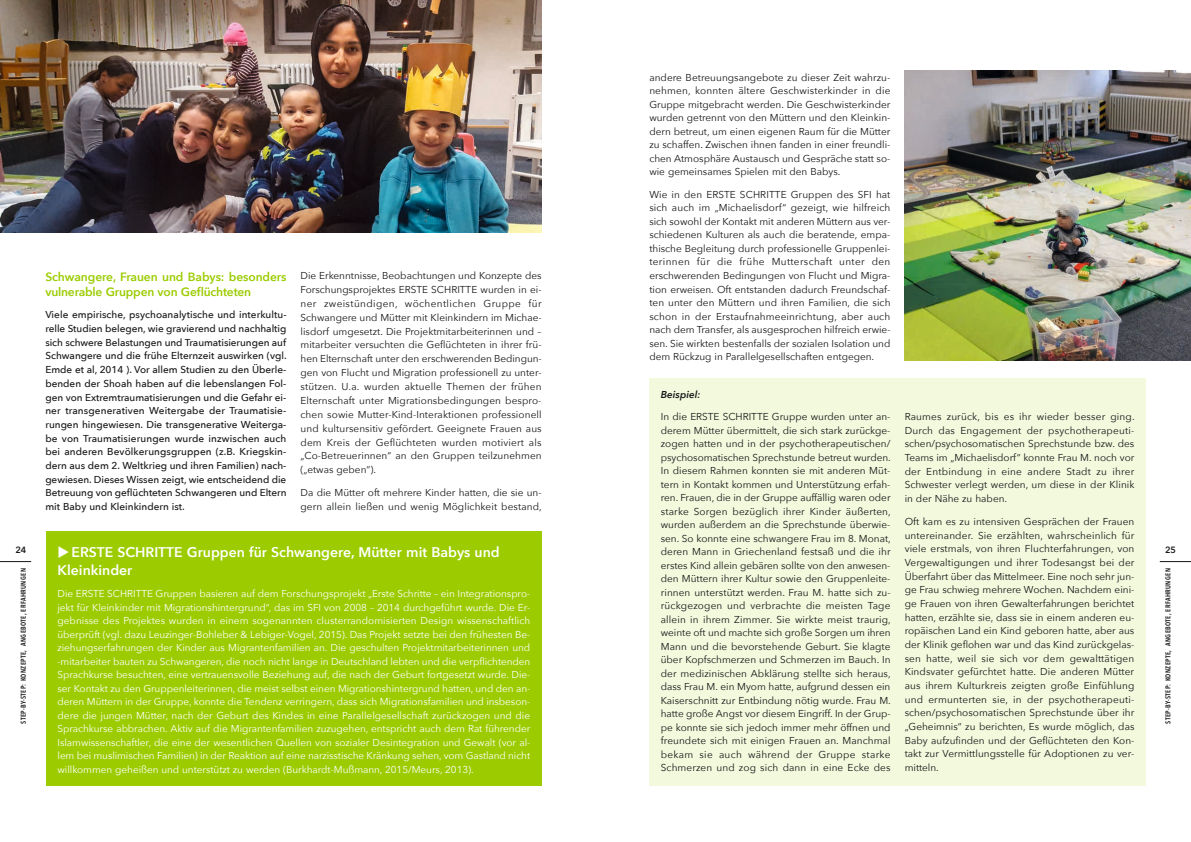
<style>
.page{position:relative;width:1191px;height:842px;background:#fff}
.page>*{position:absolute;margin:0;border:0;box-sizing:border-box;transform-origin:0 0}
.t1{font:600 14px/18px "Avenir Next";color:#fff}
.t2{font:600 12px/15.2px "Avenir Next";letter-spacing:-.015em;color:#9ccc00}
.t3{font:10px/13.5px "Avenir Next";letter-spacing:.005em;color:#151616;text-align:justify}
.t4{font:10px/13.5px "Avenir Next";letter-spacing:-.005em;color:#fff;text-align:justify}
.t5{font:500 10px/13.7px "Avenir Next";color:#151616;text-align:justify}
.t6{font:italic 600 10px "Avenir Next";color:#151616}
.t7{font:600 9px "Avenir Next LT Pro";color:#151616}
.t8{font:600 7px "Avenir Next Condensed";letter-spacing:.05em;color:#151616}
</style>
<div class="page">
<hr style="left:1159px;top:561px;width:32px;height:1px;background:#151616">
<hr style="left:0;top:561px;width:31px;height:1px;background:#151616">
<div style="left:649px;top:378px;width:496px;height:407px;background:#f2f9dd"></div>
<img style="left:0;top:0;width:541px;height:233px">
<img style="left:904px;top:71px;width:287px;height:289px">
<div style="left:46px;top:531px;width:495px;height:254px;background:#9ccc00"></div>
<p class="t7" style="left:15px;top:545px;width:12px">24</p>
<p class="t8" style="left:17px;top:724px;width:157px;rotate:-90deg">STEP-BY-STEP: Konzepte, Angebote, Erfahrungen</p>
<p class="t2" style="left:45px;top:268px;width:243px">Schwangere, Frauen und Babys: besonders vulnerable Gruppen von Geflüchteten</p>
<p class="t5" style="left:45px;top:308px;width:243px">Viele empirische, psychoanalytische und interkultu&shy;relle Studien belegen, wie gravierend und nachhaltig sich schwere Belastungen und Traumatisierungen auf Schwangere und die frühe Elternzeit auswirken (vgl.<br>Emde et al, 2014 ). Vor allem Studien zu den Überle&shy;benden der Shoah haben auf die lebenslangen Fol&shy;gen von Extremtraumatisierungen und die Gefahr ei&shy;ner transgenerativen Weitergabe der Traumatisie&shy;rungen hingewiesen. Die transgenerative Weiterga&shy;be von Traumatisierungen wurde inzwischen auch bei anderen Bevölkerungsgruppen (z.B. Kriegskin&shy;dern aus dem 2. Weltkrieg und ihren Familien) nach&shy;gewiesen. Dieses Wissen zeigt, wie entscheidend die Betreuung von geflüchteten Schwangeren und Eltern mit Baby und Kleinkindern ist.</p>
<p class="t3" style="left:300px;top:268px;width:243px;line-height:13.9px">Die Erkenntnisse, Beobachtungen und Konzepte des Forschungsprojektes ERSTE SCHRITTE wurden in ei&shy;ner zweistündigen, wöchentlichen Gruppe für Schwangere und Mütter mit Kleinkindern im Michae&shy;lisdorf umgesetzt. Die Projektmitarbeiterinnen und – mitarbeiter versuchten die Geflüchteten in ihrer frü&shy;hen Elternschaft unter den erschwerenden Bedingun&shy;gen von Flucht und Migration professionell zu unter&shy;stützen. U.a. wurden aktuelle Themen der frühen Elternschaft unter Migrationsbedingungen bespro&shy;chen sowie Mutter-Kind-Interaktionen professionell und kultursensitiv gefördert. Geeignete Frauen aus dem Kreis der Geflüchteten wurden motiviert als „Co-Betreuerinnen“ an den Gruppen teilzunehmen („etwas geben“).</p>
<p class="t3" style="left:300px;top:485px;width:243px;line-height:13.9px">Da die Mütter oft mehrere Kinder hatten, die sie un&shy;gern allein ließen und wenig Möglichkeit bestand,</p>
<h1 class="t1" style="left:57px;top:542px;width:444px">◆ERSTE SCHRITTE Gruppen für Schwangere, Mütter mit Babys und<br>Kleinkinder</h1>
<p class="t4" style="left:57px;top:586px;width:474px">Die ERSTE SCHRITTE Gruppen basieren auf dem Forschungsprojekt „Erste Schritte – ein Integrationspro&shy;jekt für Kleinkinder mit Migrationshintergrund“, das im SFI von 2008 – 2014 durchgeführt wurde. Die Er&shy;gebnisse des Projektes wurden in einem sogenannten clusterrandomisierten Design wissenschaftlich überprüft (vgl. dazu Leuzinger-Bohleber &amp; Lebiger-Vogel, 2015). Das Projekt setzte bei den frühesten Be&shy;ziehungserfahrungen der Kinder aus Migrantenfamilien an. Die geschulten Projektmitarbeiterinnen und -mitarbeiter bauten zu Schwangeren, die noch nicht lange in Deutschland lebten und die verpflichtenden Sprachkurse besuchten, eine vertrauensvolle Beziehung auf, die nach der Geburt fortgesetzt wurde. Die&shy;ser Kontakt zu den Gruppenleiterinnen, die meist selbst einen Migrationshintergrund hatten, und den an&shy;deren Müttern in der Gruppe, konnte die Tendenz verringern, dass sich Migrationsfamilien und insbeson&shy;dere die jungen Mütter, nach der Geburt des Kindes in eine Parallelgesellschaft zurückzogen und die Sprachkurse abbrachen. Aktiv auf die Migrantenfamilien zuzugehen, entspricht auch dem Rat führender Islamwissenschaftler, die eine der wesentlichen Quellen von sozialer Desintegration und Gewalt (vor al&shy;lem bei muslimischen Familien) in der Reaktion auf eine narzisstische Kränkung sehen, vom Gastland nicht willkommen geheißen und unterstützt zu werden (Burkhardt-Mußmann, 2015/Meurs, 2013).</p>
<p class="t3" style="left:649px;top:70px;width:243px">andere Betreuungsangebote zu dieser Zeit wahrzu&shy;nehmen, konnten ältere Geschwisterkinder in die Gruppe mitgebracht werden. Die Geschwisterkinder wurden getrennt von den Müttern und den Kleinkin&shy;dern betreut, um einen eigenen Raum für die Mütter zu schaffen. Zwischen ihnen fanden in einer freundli&shy;chen Atmosphäre Austausch und Gespräche statt so&shy;wie gemeinsames Spielen mit den Babys.</p>
<p class="t3" style="left:649px;top:187px;width:243px">Wie in den ERSTE SCHRITTE Gruppen des SFI hat sich auch im „Michaelisdorf“ gezeigt, wie hilfreich sich sowohl der Kontakt mit anderen Müttern aus ver&shy;schiedenen Kulturen als auch die beratende, empa&shy;thische Begleitung durch professionelle Gruppenlei&shy;terinnen für die frühe Mutterschaft unter den erschwerenden Bedingungen von Flucht und Migra&shy;tion erweisen. Oft entstanden dadurch Freundschaf&shy;ten unter den Müttern und ihren Familien, die sich schon in der Erstaufnahmeeinrichtung, aber auch nach dem Transfer, als ausgesprochen hilfreich erwie&shy;sen. Sie wirkten bestenfalls der sozialen Isolation und dem Rückzug in Parallelgesellschaften entgegen.</p>
<p class="t6" style="left:661px;top:385px;width:41px">Beispiel:</p>
<p class="t3" style="left:661px;top:409px;width:231px">In die ERSTE SCHRITTE Gruppe wurden unter an&shy;derem Mütter übermittelt, die sich stark zurückge&shy;zogen hatten und in der psychotherapeutischen/ psychosomatischen Sprechstunde betreut wurden.<br>In diesem Rahmen konnten sie mit anderen Müt&shy;tern in Kontakt kommen und Unterstützung erfah&shy;ren. Frauen, die in der Gruppe auffällig waren oder starke Sorgen bezüglich ihrer Kinder äußerten, wurden außerdem an die Sprechstunde überwie&shy;sen. So konnte eine schwangere Frau im 8. Monat, deren Mann in Griechenland festsaß und die ihr erstes Kind allein gebären sollte von den anwesen&shy;den Müttern ihrer Kultur sowie den Gruppenleite&shy;rinnen unterstützt werden. Frau M. hatte sich zu&shy;rückgezogen und verbrachte die meisten Tage allein in ihrem Zimmer. Sie wirkte meist traurig, weinte oft und machte sich große Sorgen um ihren Mann und die bevorstehende Geburt. Sie klagte über Kopfschmerzen und Schmerzen im Bauch. In der medizinischen Abklärung stellte sich heraus, dass Frau M. ein Myom hatte, aufgrund dessen ein Kaiserschnitt zur Entbindung nötig wurde. Frau M. hatte große Angst vor diesem Eingriff. In der Grup&shy;pe konnte sie sich jedoch immer mehr öffnen und freundete sich mit einigen Frauen an. Manchmal bekam sie auch während der Gruppe starke Schmerzen und zog sich dann in eine Ecke des</p>
<p class="t3" style="left:904px;top:409px;width:231px">Raumes zurück, bis es ihr wieder besser ging.<br>Durch das Engagement der psychotherapeuti&shy;schen/psychosomatischen Sprechstunde bzw. des Teams im „Michaelisdorf“ konnte Frau M. noch vor der Entbindung in eine andere Stadt zu ihrer Schwester verlegt werden, um diese in der Klinik in der Nähe zu haben.</p>
<p class="t3" style="left:904px;top:514px;width:231px">Oft kam es zu intensiven Gesprächen der Frauen untereinander. Sie erzählten, wahrscheinlich für viele erstmals, von ihren Fluchterfahrungen, von Vergewaltigungen und ihrer Todesangst bei der Überfahrt über das Mittelmeer. Eine noch sehr jun&shy;ge Frau schwieg mehrere Wochen. Nachdem eini&shy;ge Frauen von ihren Gewalterfahrungen berichtet hatten, erzählte sie, dass sie in einem anderen eu&shy;ropäischen Land ein Kind geboren hatte, aber aus der Klinik geflohen war und das Kind zurückgelas&shy;sen hatte, weil sie sich vor dem gewalttätigen Kindsvater gefürchtet hatte. Die anderen Mütter aus ihrem Kulturkreis zeigten große Einfühlung und ermunterten sie, in der psychotherapeuti&shy;schen/psychosomatischen Sprechstunde über ihr „Geheimnis“ zu berichten, Es wurde möglich, das Baby aufzufinden und der Geflüchteten den Kon&shy;takt zur Vermittlungsstelle für Adoptionen zu ver&shy;mitteln.</p>
<p class="t7" style="left:1165px;top:545px;width:12px">25</p>
<p class="t8" style="left:1162px;top:724px;width:157px;rotate:-90deg">STEP-BY-STEP: Konzepte, Angebote, Erfahrungen</p>
</div>
